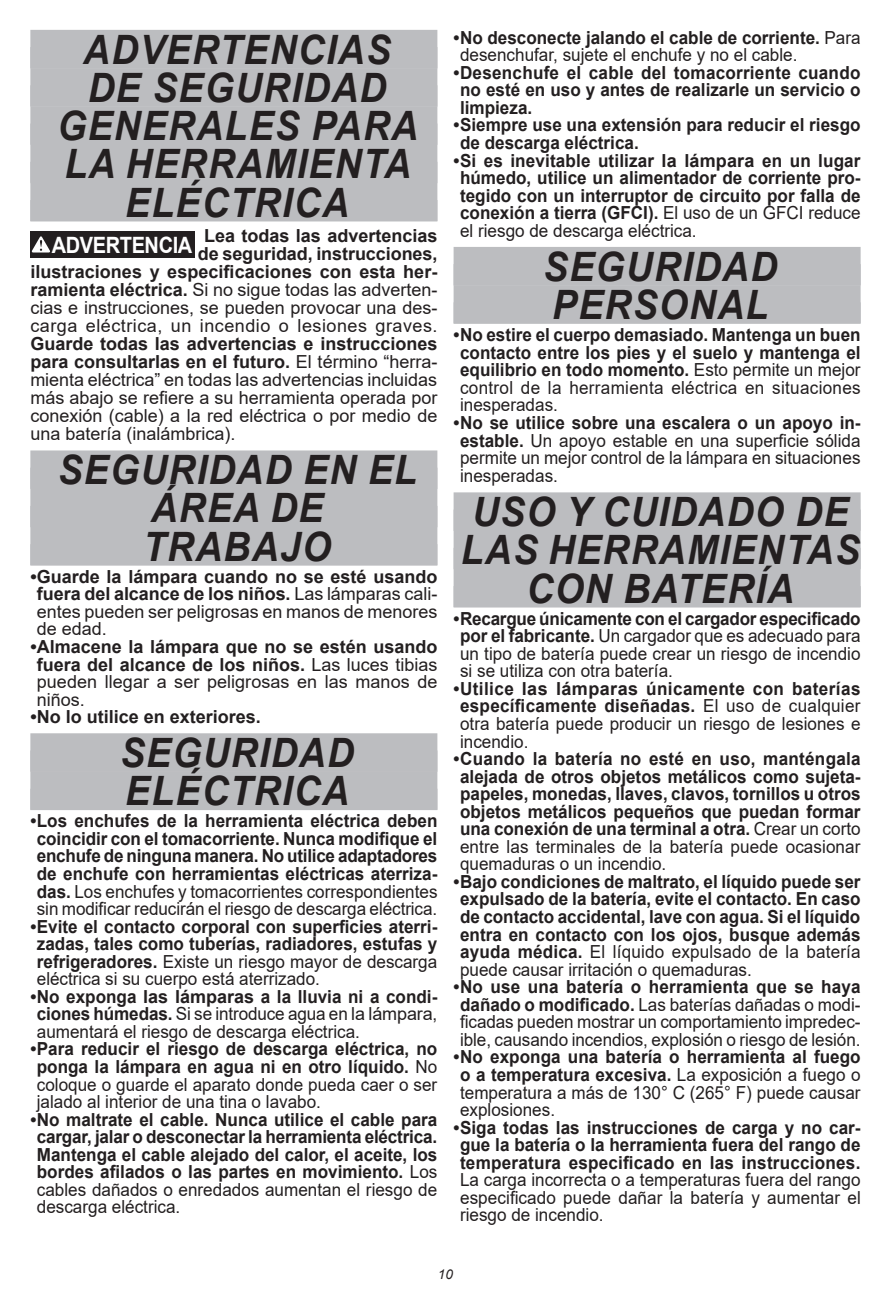
<style>
.page{position:relative;width:891px;height:1296px;background:#fff}
.page>*{position:absolute;margin:0;border:0;box-sizing:border-box;transform-origin:0 0}
.Reverse_Headings_2-l{font:italic 700 40.5px "Arial";letter-spacing:.035em;color:#231f20;scale:.92 1}
.t1{font:700 22.5px "Arial";letter-spacing:-.02em;color:#fff;scale:.89 1}
.Body_text{font:700 18px/17.6px "Arial";color:#231f20;text-align:justify;scale:.95 1}
.Body_text-2{font:18px/17.6px "Arial";color:#231f20;text-align:justify;scale:.95 1}
.Warning{font:18px "Arial";color:#231f20}
.Warning-2{font:700 18px "Arial";color:#231f20}
.Hanging_indent{font:700 18px/17.6px "Arial";color:#231f20;text-align:justify}
.Body_text-3{font:18px/17.6px "Arial";color:#231f20;text-align:justify}
.Warning-3{font:18px "Arial";letter-spacing:.03em;color:#231f20}
.t2{font:italic 13.5px "Arial";color:#231f20}
.s1{font-weight:700}
.s2{font-weight:400}
</style>
<div class="page">
<div style="left:30px;top:30px;width:407px;height:38px;background:#bcbdc0"></div>
<div style="left:30px;top:68px;width:407px;height:38px;background:#bcbdc0"></div>
<div style="left:30px;top:106px;width:407px;height:39px;background:#bcbdc0"></div>
<div style="left:30px;top:145px;width:407px;height:38px;background:#bcbdc0"></div>
<div style="left:30px;top:183px;width:407px;height:38px;background:#bcbdc0"></div>
<div style="left:30px;top:450px;width:407px;height:39px;background:#bcbdc0"></div>
<div style="left:30px;top:489px;width:407px;height:38px;background:#bcbdc0"></div>
<div style="left:30px;top:527px;width:407px;height:38px;background:#bcbdc0"></div>
<div style="left:30px;top:544px;width:407px;height:22px;background:#bcbdc0"></div>
<div style="left:30px;top:733px;width:407px;height:39px;background:#bcbdc0"></div>
<div style="left:30px;top:772px;width:407px;height:38px;background:#bcbdc0"></div>
<div style="left:30px;top:231px;width:165px;height:27px;background:#231f20"></div>
<svg style="left:32px;top:236px;width:18px;height:17px"></svg>
<div style="left:454px;top:247px;width:407px;height:38px;background:#bcbdc0"></div>
<div style="left:454px;top:285px;width:407px;height:38px;background:#bcbdc0"></div>
<div style="left:454px;top:302px;width:407px;height:22px;background:#bcbdc0"></div>
<div style="left:454px;top:492px;width:407px;height:39px;background:#bcbdc0"></div>
<div style="left:454px;top:531px;width:407px;height:38px;background:#bcbdc0"></div>
<div style="left:454px;top:569px;width:407px;height:38px;background:#bcbdc0"></div>
<p class="Reverse_Headings_2-l" style="left:83px;top:22px;width:336px">ADVERTENCIAS</p>
<p class="Reverse_Headings_2-l" style="left:88px;top:61px;width:326px">DE SEGURIDAD</p>
<p class="Reverse_Headings_2-l" style="left:57px;top:99px;width:394px">GENERALES PARA</p>
<p class="Reverse_Headings_2-l" style="left:64px;top:137px;width:378px">LA HERRAMIENTA</p>
<p class="Reverse_Headings_2-l" style="left:125px;top:175px;width:245px">ELÉCTRICA</p>
<p class="t1" style="left:52px;top:230px;width:159px">ADVERTENCIA</p>
<p class="Warning-2" style="left:204px;top:223px;width:235px">Lea todas las advertencias</p>
<p class="Warning-2" style="left:198px;top:241px;width:241px">de seguridad, instrucciones,</p>
<p class="Warning-2" style="left:30px;top:259px;width:409px">ilustraciones y especificaciones con esta her-</p>
<p class="Warning" style="left:30px;top:278px;width:409px"><span class="s1">ramienta eléctrica.</span> Si no sigue todas las adverten-</p>
<p class="Warning" style="left:30px;top:296px;width:409px">cias e instrucciones, se pueden provocar una des-</p>
<p class="Warning-3" style="left:30px;top:314px;width:409px">carga eléctrica, un incendio o lesiones graves.</p>
<p class="Warning-2" style="left:30px;top:331px;width:409px">Guarde todas las advertencias e instrucciones</p>
<p class="Warning-2" style="left:30px;top:349px;width:409px">para consultarlas en el futuro. <span class="s2">El término “herra-</span></p>
<p class="Warning" style="left:30px;top:368px;width:408px">mienta eléctrica” en todas las advertencias incluidas</p>
<p class="Warning" style="left:30px;top:386px;width:409px">más abajo se refiere a su herramienta operada por</p>
<p class="Warning" style="left:30px;top:404px;width:408px">conexión (cable) a la red eléctrica o por medio de</p>
<p class="Warning" style="left:30px;top:422px;width:207px">una batería (inalámbrica).</p>
<p class="Reverse_Headings_2-l" style="left:58px;top:443px;width:392px">SEGURIDAD EN EL</p>
<p class="Reverse_Headings_2-l" style="left:151px;top:481px;width:189px">ÁREA DE</p>
<p class="Reverse_Headings_2-l" style="left:143px;top:519px;width:206px">TRABAJO</p>
<p class="Body_text-3" style="left:37px;top:568px;width:402px;text-indent:-6px"><span class="s1">•Guarde la lámpara cuando no se esté usando fuera del alcance de los niños.</span> Las lámparas cali&shy;entes pueden ser peligrosas en manos de menores de edad.</p>
<p class="Hanging_indent" style="left:37px;top:638px;width:402px;text-indent:-6px">•Almacene la lámpara que no se estén usando fuera del alcance de los niños. <span class="s2">Las luces tibias pueden llegar a ser peligrosas en las manos de niños.</span></p>
<p class="Hanging_indent" style="left:30px;top:708px;width:232px">•No lo utilice en exteriores.</p>
<p class="Reverse_Headings_2-l" style="left:120px;top:726px;width:256px">SEGURIDAD</p>
<p class="Reverse_Headings_2-l" style="left:125px;top:764px;width:245px">ELÉCTRICA</p>
<p class="Body_text" style="left:30px;top:812px;width:430px;text-align:center">•Los enchufes de la herramienta eléctrica deben coincidir con el tomacorriente. Nunca modifique el enchufe de ninguna manera. No utilice adaptadores de enchufe con herramientas eléctricas aterriza&shy;das. <span class="s2">Los enchufes y tomacorrientes correspondientes sin modificar reducirán el riesgo de descarga eléctrica.</span></p>
<p class="Body_text" style="left:37px;top:918px;width:423px;text-indent:-6px">•Evite el contacto corporal con superficies aterri&shy;zadas, tales como tuberías, radiadores, estufas y refrigeradores. <span class="s2">Existe un riesgo mayor de descarga eléctrica si su cuerpo está aterrizado.</span></p>
<p class="Body_text-2" style="left:37px;top:988px;width:423px;text-indent:-6px"><span class="s1">•No exponga las lámparas a la lluvia ni a condi&shy;ciones húmedas.</span> Si se introduce agua en la lámpara, aumentará el riesgo de descarga eléctrica.</p>
<p class="Body_text" style="left:37px;top:1041px;width:423px;text-indent:-6px">•Para reducir el riesgo de descarga eléctrica, no ponga la lámpara en agua ni en otro líquido. <span class="s2">No coloque o guarde el aparato donde pueda caer o ser jalado al interior de una tina o lavabo.</span></p>
<p class="Body_text" style="left:37px;top:1111px;width:423px;text-indent:-6px">•No maltrate el cable. Nunca utilice el cable para cargar, jalar o desconectar la herramienta eléctrica.<br>Mantenga el cable alejado del calor, el aceite, los bordes afilados o las partes en movimiento. <span class="s2">Los cables dañados o enredados aumentan el riesgo de descarga eléctrica.</span></p>
<p class="Body_text-2" style="left:460px;top:29px;width:423px;text-indent:-6px"><span class="s1">•No desconecte jalando el cable de corriente.</span> Para desenchufar, sujete el enchufe y no el cable.</p>
<p class="Body_text" style="left:460px;top:64px;width:423px;text-indent:-6px">•Desenchufe el cable del tomacorriente cuando no esté en uso y antes de realizarle un servicio o limpieza.</p>
<p class="Body_text" style="left:460px;top:117px;width:423px;text-indent:-6px">•Siempre use una extensión para reducir el riesgo de descarga eléctrica.</p>
<p class="Body_text" style="left:460px;top:152px;width:423px;text-indent:-6px">•Si es inevitable utilizar la lámpara en un lugar húmedo, utilice un alimentador de corriente pro&shy;tegido con un interruptor de circuito por falla de conexión a tierra (GFCI). <span class="s2">El uso de un GFCI reduce el riesgo de descarga eléctrica.</span></p>
<p class="Reverse_Headings_2-l" style="left:543px;top:239px;width:256px">SEGURIDAD</p>
<p class="Reverse_Headings_2-l" style="left:552px;top:278px;width:236px">PERSONAL</p>
<p class="Body_text" style="left:460px;top:326px;width:423px;text-indent:-6px">•No estire el cuerpo demasiado. Mantenga un buen contacto entre los pies y el suelo y mantenga el equilibrio en todo momento. <span class="s2">Esto permite un mejor control de la herramienta eléctrica en situaciones inesperadas.</span></p>
<p class="Body_text-2" style="left:460px;top:414px;width:423px;text-indent:-6px"><span class="s1">•No se utilice sobre una escalera o un apoyo in&shy;estable.</span> Un apoyo estable en una superficie sólida permite un mejor control de la lámpara en situaciones inesperadas.</p>
<p class="Reverse_Headings_2-l" style="left:472px;top:485px;width:411px">USO Y CUIDADO DE</p>
<p class="Reverse_Headings_2-l" style="left:461px;top:523px;width:435px">LAS HERRAMIENTAS</p>
<p class="Reverse_Headings_2-l" style="left:526px;top:561px;width:293px">CON BATERÍA</p>
<p class="Body_text-2" style="left:460px;top:609px;width:423px;text-indent:-6px"><span class="s1">•Recargue únicamente con el cargador especificado por el fabricante.</span> Un cargador que es adecuado para un tipo de batería puede crear un riesgo de incendio si se utiliza con otra batería.</p>
<p class="Body_text-2" style="left:460px;top:680px;width:423px;text-indent:-6px"><span class="s1">•Utilice las lámparas únicamente con baterías específicamente diseñadas.</span> El uso de cualquier otra batería puede producir un riesgo de lesiones e incendio.</p>
<p class="Body_text" style="left:460px;top:750px;width:423px;text-indent:-6px">•Cuando la batería no esté en uso, manténgala alejada de otros objetos metálicos como sujeta&shy;papeles, monedas, llaves, clavos, tornillos u otros objetos metálicos pequeños que puedan formar una conexión de una terminal a otra. <span class="s2">Crear un corto entre las terminales de la batería puede ocasionar quemaduras o un incendio.</span></p>
<p class="Body_text" style="left:460px;top:873px;width:423px;text-indent:-6px">•Bajo condiciones de maltrato, el líquido puede ser expulsado de la batería, evite el contacto. En caso de contacto accidental, lave con agua. Si el líquido entra en contacto con los ojos, busque además ayuda médica. <span class="s2">El líquido expulsado de la batería puede causar irritación o quemaduras.</span></p>
<p class="Body_text-2" style="left:454px;top:978px;width:430px;text-align:center"><span class="s1">•No use una batería o herramienta que se haya dañado o modificado.</span> Las baterías dañadas o modi&shy;ficadas pueden mostrar un comportamiento impredec&shy;ible, causando incendios, explosión o riesgo de lesión.</p>
<p class="Body_text-2" style="left:460px;top:1048px;width:423px;text-indent:-6px"><span class="s1">•No exponga una batería o herramienta al fuego o a temperatura excesiva.</span> La exposición a fuego o temperatura a más de 130° C (265° F) puede causar explosiones.</p>
<p class="Body_text" style="left:460px;top:1119px;width:423px;text-indent:-6px">•Siga todas las instrucciones de carga y no car&shy;gue la batería o la herramienta fuera del rango de temperatura especificado en las instrucciones.<br><span class="s2">La carga incorrecta o a temperaturas fuera del rango especificado puede dañar la batería y aumentar el riesgo de incendio.</span></p>
<p class="t2" style="left:438px;top:1265px;width:17px">10</p>
</div>
